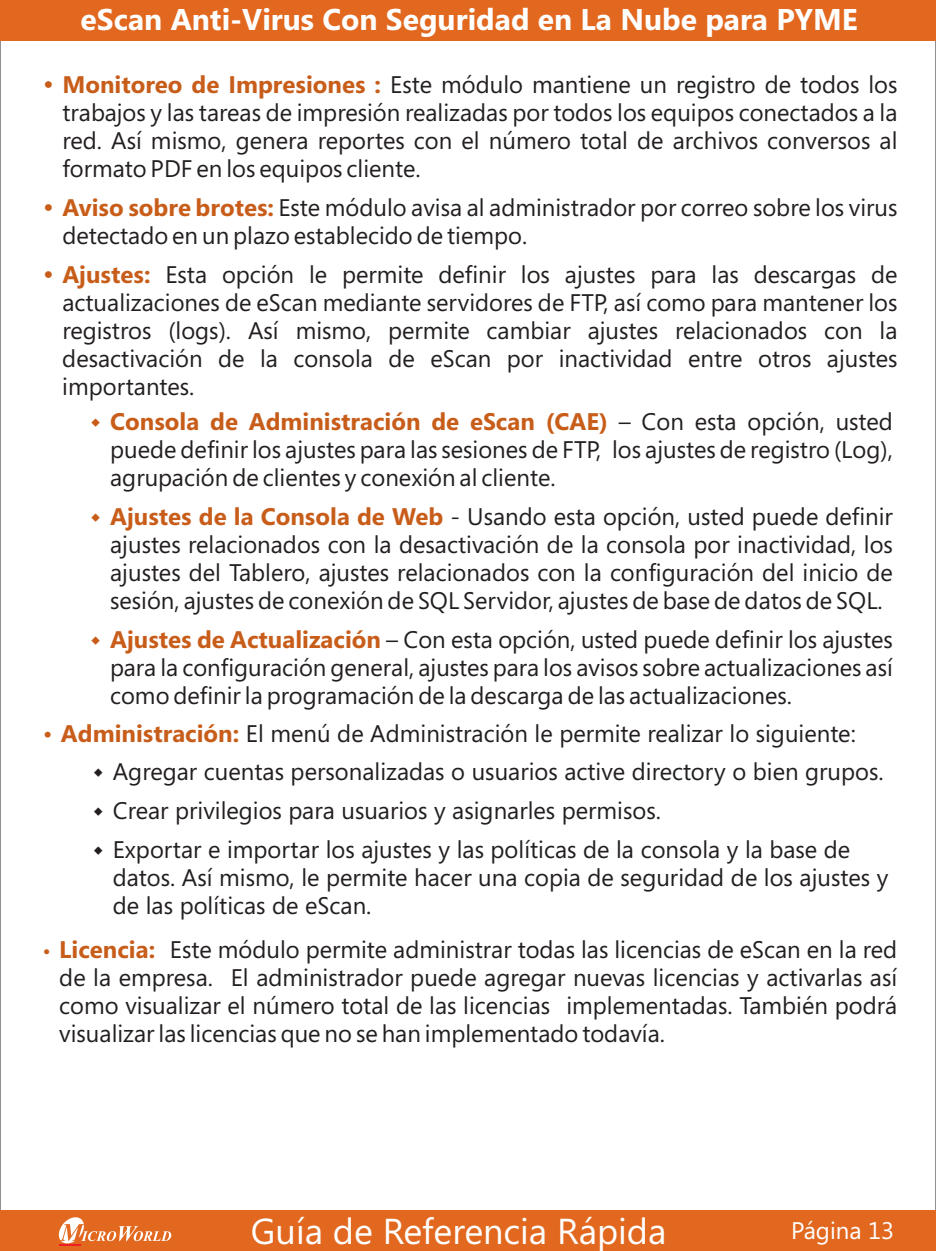
<style>
.page{position:relative;width:936px;height:1251px;background:#fff}
.page>*{position:absolute;margin:0;border:0;box-sizing:border-box;transform-origin:0 0}
.t1{font:36px "Segoe UI";color:#fff}
.t2{font:700 30px "Segoe UI";color:#fff}
.t3{font:24px/27.9px "Segoe";color:#231f20}
.t4{font:700 24px "Segoe";color:#c85d1a}
.t5{font:24px "Segoe UI";color:#fff}
.s1{color:#c85d1a}
.s2{font-weight:700;color:#c85d1a}
.s3{font-weight:400;color:#231f20}
</style>
<div class="page">
<div style="left:0;top:0;width:935px;height:41px;background:#e2681f"></div>
<div style="left:0;top:1209px;width:935px;height:41px;background:#e2681f"></div>
<svg style="left:58px;top:1217px;width:113px;height:28px"></svg>
<p class="t2" style="left:81px;top:8px;width:778px">eScan Anti-Virus Con Seguridad en La Nube para PYME</p>
<p class="t3" style="left:43px;top:73px;width:855px"><span class="s1">•</span><span class="s2">Monitoreo de Impresiones :</span> Este módulo mantiene un registro de todos los</p>
<p class="t3" style="left:62px;top:101px;width:836px;text-align:justify">trabajos y las tareas de impresión realizadas por todos los equipos conectados a la red. Así mismo, genera reportes con el número total de archivos conversos al formato PDF en los equipos cliente.</p>
<p class="t3" style="left:43px;top:196px;width:855px"><span class="s1">•</span><span class="s2">Aviso sobre brotes:</span> Este módulo avisa al administrador por correo sobre los virus</p>
<p class="t3" style="left:165px;top:218px;width:733px;line-height:39px;text-indent:-103px">detectado en un plazo establecido de tiempo.<br>Esta opción le permite definir los ajustes para las descargas de</p>
<p class="t3" style="left:62px;top:291px;width:836px;text-align:justify">actualizaciones de eScan mediante servidores de FTP, así como para mantener los registros (logs). Así mismo, permite cambiar ajustes relacionados con la desactivación de la consola de eScan por inactividad entre otros ajustes importantes.</p>
<p class="t4" style="left:43px;top:265px;width:109px">•Ajustes:</p>
<p class="t4" style="left:110px;top:412px;width:784px">Consola de Administración de eScan (CAE) <span class="s3">– Con esta opción, usted</span></p>
<p class="t3" style="left:110px;top:438px;width:784px">puede definir los ajustes para las sesiones de FTP, los ajustes de registro (Log), agrupación de clientes y conexión al cliente.</p>
<p class="t3" style="left:110px;top:505px;width:784px"><span class="s2">Ajustes de la Consola de Web</span> - Usando esta opción, usted puede definir</p>
<p class="t3" style="left:110px;top:533px;width:784px;text-align:justify">ajustes relacionados con la desactivación de la consola por inactividad, los ajustes del Tablero, ajustes relacionados con la configuración del inicio de sesión, ajustes de conexión de SQL Servidor, ajustes de base de datos de SQL.</p>
<p class="t3" style="left:110px;top:628px;width:784px"><span class="s2">Ajustes de Actualización</span> – Con esta opción, usted puede definir los ajustes</p>
<p class="t3" style="left:110px;top:656px;width:784px">para la configuración general, ajustes para los avisos sobre actualizaciones así como definir la programación de la descarga de las actualizaciones.</p>
<p class="t3" style="left:113px;top:716px;width:772px;line-height:38.7px;text-indent:-70px"><span class="s1">•</span><span class="s2">Administración:</span> El menú de Administración le permite realizar lo siguiente:<br>Agregar cuentas personalizadas o usuarios active directory o bien grupos.<br>Crear privilegios para usuarios y asignarles permisos.<br>Exportar e importar los ajustes y las políticas de la consola y la base de</p>
<p class="t3" style="left:113px;top:865px;width:777px">datos. Así mismo, le permite hacer una copia de seguridad de los ajustes y de las políticas de eScan.</p>
<p class="t3" style="left:59px;top:937px;width:839px;text-align:justify;text-indent:-16px"><span class="s1">•</span><span class="s2">Licencia:</span> Este módulo permite administrar todas las licencias de eScan en la red de la empresa. El administrador puede agregar nuevas licencias y activarlas así como visualizar el número total de las licencias implementadas. También podrá visualizar las licencias que no se han implementado todavía.</p>
<h1 class="t1" style="left:251px;top:1217px;width:417px">Guía de Referencia Rápida</h1>
<p class="t5" style="left:791px;top:1220px;width:105px">Página 13</p>
</div>
